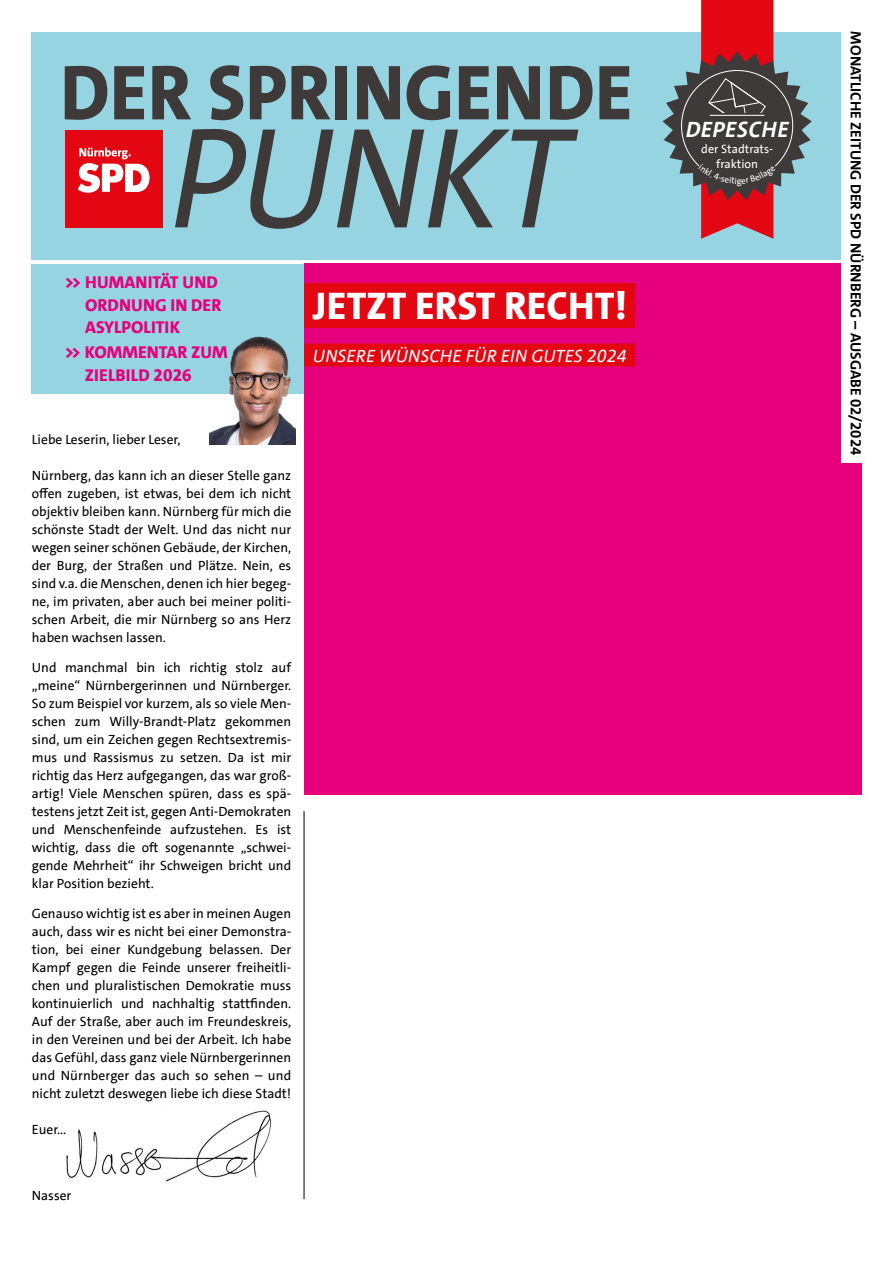
<style>
.page{position:relative;width:893px;height:1263px;background:#fff}
.page>*{position:absolute;margin:0;border:0;box-sizing:border-box;transform-origin:0 0}
.t1{font:italic 144.9px "SPD The Sans";letter-spacing:-.015em;color:#3d3a39;scale:.95 1}
.t2{font:800 78.75px "SPD The Sans";color:#3d3a39;scale:.95 1}
.t3{font:800 39px "SPD The Sans";color:#fff}
.t4{font:italic 700 22.5px "SPD The Sans";letter-spacing:.02em;color:#fff}
.t5{font:italic 18px "SPD The Sans";letter-spacing:.005em;color:#fff}
.t6{font:800 17.4px/22.5px "SPD The Sans";color:#e6007d}
.t7{font:700 15px "SPD The Sans";color:#000}
.t8{font:13.5px/18px "SPD The Sans";color:#000;text-align:justify}
.t9{font:12.15px/15px "SPD The Sans";color:#fff;text-align:center}
</style>
<div class="page">
<div style="left:304px;top:264px;width:557px;height:531px;background:#e6007d"></div>
<div style="left:32px;top:264px;width:272px;height:129px;background:#97d4e2"></div>
<img style="left:66px;top:1110px;width:205px;height:72px">
<div style="left:32px;top:32px;width:810px;height:227px;background:#97d4e2"></div>
<div style="left:65px;top:130px;width:97px;height:97px;background:#e30613"></div>
<svg style="left:78px;top:148px;width:72px;height:45px"></svg>
<hr style="left:304px;top:811px;width:1px;height:388px;background:#000">
<div style="left:842px;top:0;width:51px;height:462px;background:#fff"></div>
<img style="left:209px;top:336px;width:87px;height:109px">
<div style="left:304px;top:283px;width:331px;height:45px;background:#e30613"></div>
<div style="left:304px;top:343px;width:331px;height:23px;background:#e30613"></div>
<svg style="left:662px;top:0;width:150px;height:239px"></svg>
<h2 class="t2" style="left:60px;top:42px;width:604px">DER SPRINGENDE</h2>
<h1 class="t1" style="left:170px;top:85px;width:422px">PUNKT</h1>
<p class="t6" style="left:85px;top:271px;width:138px;text-indent:-20px">&gt;&gt; HUMANITÄT UND<br>ORDNUNG IN DER<br>ASYLPOLITIK</p>
<p class="t6" style="left:85px;top:341px;width:144px;text-indent:-20px">&gt;&gt; KOMMENTAR ZUM<br>ZIELBILD 2026</p>
<p class="t8" style="left:32px;top:430px;width:150px">Liebe Leserin, lieber Leser,</p>
<p class="t8" style="left:32px;top:466px;width:261px">Nürnberg, das kann ich an dieser Stelle ganz offen zugeben, ist etwas, bei dem ich nicht objektiv bleiben kann. Nürnberg für mich die schönste Stadt der Welt. Und das nicht nur wegen seiner schönen Gebäude, der Kirchen, der Burg, der Straßen und Plätze. Nein, es sind v.a. die Menschen, denen ich hier begeg&shy;ne, im privaten, aber auch bei meiner politi&shy;schen Arbeit, die mir Nürnberg so ans Herz haben wachsen lassen.</p>
<p class="t8" style="left:32px;top:658px;width:261px">Und manchmal bin ich richtig stolz auf „meine“ Nürnbergerinnen und Nürnberger.<br>So zum Beispiel vor kurzem, als so viele Men&shy;schen zum Willy-Brandt-Platz gekommen sind, um ein Zeichen gegen Rechtsextremis&shy;mus und Rassismus zu setzen. Da ist mir richtig das Herz aufgegangen, das war groß&shy;artig! Viele Menschen spüren, dass es spä&shy;testens jetzt Zeit ist, gegen Anti-Demokraten und Menschenfeinde aufzustehen. Es ist wichtig, dass die oft sogenannte „schwei&shy;gende Mehrheit“ ihr Schweigen bricht und klar Position bezieht.</p>
<p class="t8" style="left:32px;top:904px;width:261px">Genauso wichtig ist es aber in meinen Augen auch, dass wir es nicht bei einer Demonstra&shy;tion, bei einer Kundgebung belassen. Der Kampf gegen die Feinde unserer freiheitli&shy;chen und pluralistischen Demokratie muss kontinuierlich und nachhaltig stattfinden.<br>Auf der Straße, aber auch im Freundeskreis, in den Vereinen und bei der Arbeit. Ich habe das Gefühl, dass ganz viele Nürnbergerinnen und Nürnberger das auch so sehen – und nicht zuletzt deswegen liebe ich diese Stadt!</p>
<p class="t8" style="left:32px;top:1120px;width:36px">Euer...</p>
<h3 class="t3" style="left:313px;top:280px;width:316px">JETZT ERST RECHT!</h3>
<h3 class="t5" style="left:313px;top:344px;width:316px">UNSERE WÜNSCHE FÜR EIN GUTES 2024</h3>
<p class="t8" style="left:32px;top:1186px;width:41px">Nasser</p>
<h3 class="t4" style="left:686px;top:115px;width:104px">DEPESCHE</h3>
<p class="t9" style="left:701px;top:141px;width:74px">der Stadtrats&shy;fraktion</p>
<p class="t7" style="left:866px;top:31px;width:425px;rotate:90deg">MONATLICHE ZEITUNG DER SPD NÜRNBERG – AUSGABE 02/2024</p>
</div>
